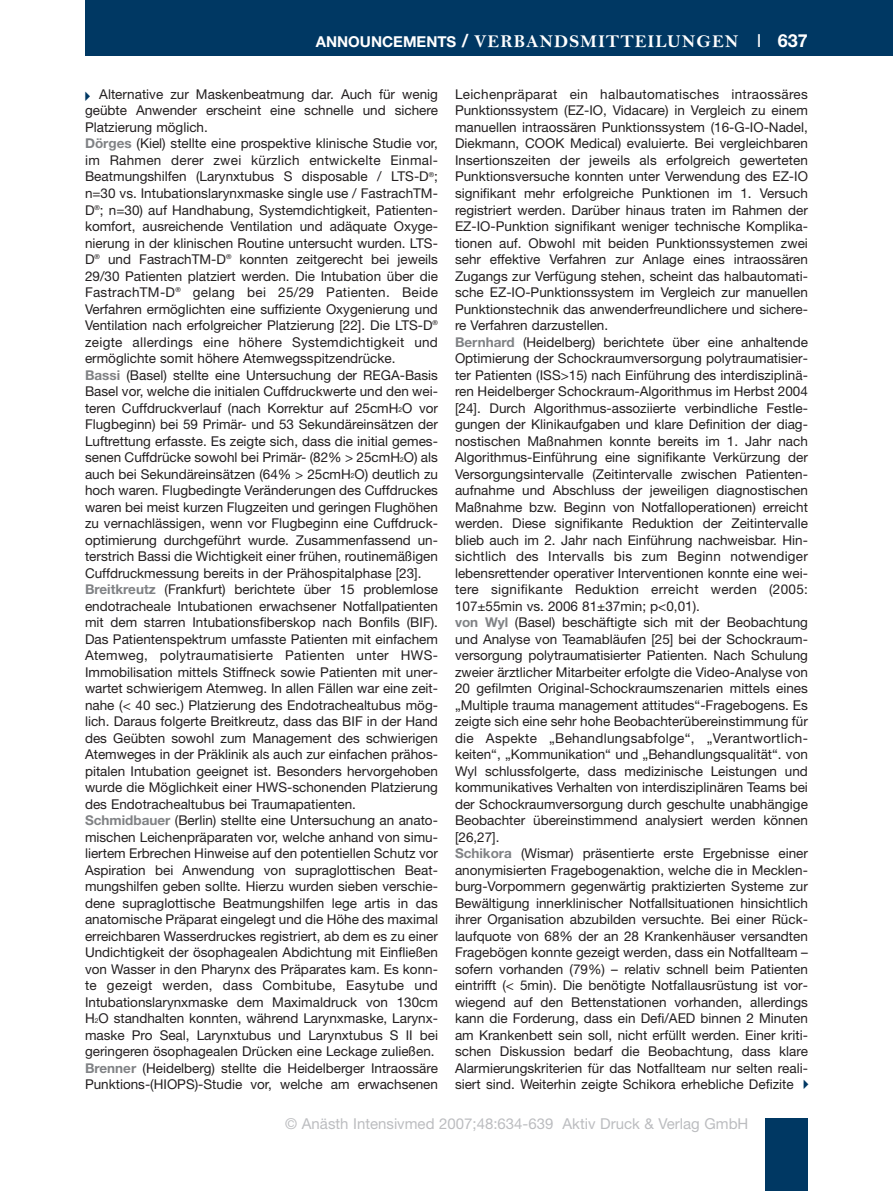
<style>
.page{position:relative;width:893px;height:1191px;background:#fff}
.page>*{position:absolute;margin:0;border:0;box-sizing:border-box;transform-origin:0 0}
.t1{font:18px "Bell MT Bold";letter-spacing:.055em;color:#fff}
.t2{font:15px "Helvetica Neue";color:#bcbdc0}
.t3{font:13.5px/16.5px "Helvetica Neue";color:#231f20}
.s1{font-family:"Helvetica Neue";font-weight:700;font-size:15px}
.s2{font-family:"Helvetica Neue";font-weight:700}
.s3{font-family:"Helvetica Neue"}
.s4{font-weight:700;color:#808285}
.s5{font-size:6.75px}
</style>
<div class="page">
<div style="left:85px;top:0;width:808px;height:55px;background:#003863"></div>
<div style="left:765px;top:1118px;width:43px;height:73px;background:#003863"></div>
<h1 class="t1" style="left:316px;top:30px;width:494px"><span class="s1">ANNOUNCEMENTS</span> <span class="s2">/</span> VERBANDSMITTEILUNGEN <span class="s3">I</span> <span class="s2">637</span></h1>
<p class="t3" style="left:85px;top:87px;width:355px;text-indent:14px">Alternative zur Masken be atmung dar. Auch für wenig geübte Anwender erscheint eine schnelle und sichere Platzierung möglich.<br><span class="s4">Dörges</span> (Kiel) stellte eine prospektive klinische Studie vor, im Rahmen derer zwei kürzlich entwickelte Einmal-Beatmungshilfen (Larynxtubus S disposable / LTS-D<sup>®</sup>; n=30 vs. Intubationslarynxmaske single use / FastrachTM-D<sup>®</sup>; n=30) auf Handhabung, System dichtigkeit, Patienten - komfort, ausreichende Ventilation und adäquate Oxy ge - nierung in der klinischen Routine untersucht wurden. LTS-D<sup>®</sup> und FastrachTM-D<sup>®</sup> konnten zeitgerecht bei jeweils 29/30 Patienten platziert werden. Die Intubation über die FastrachTM-D<sup>®</sup> gelang bei 25/29 Patienten. Beide Verfahren ermöglichten eine suffiziente Oxygenierung und Ventilation nach erfolgreicher Platzierung [22]. Die LTS-D<sup>® </sup>zeigte allerdings eine höhere Systemdichtigkeit und ermöglichte somit höhere Atemwegsspitzendrücke.<br><span class="s4">Bassi</span> (Basel) stellte eine Untersuchung der REGA-Basis Basel vor, welche die initialen Cuffdruckwerte und den wei&shy;teren Cuffdruckverlauf (nach Korrektur auf 25cmH<span class="s5">2</span>O vor Flugbeginn) bei 59 Primär- und 53 Sekundär einsätzen der Luftrettung erfasste. Es zeigte sich, dass die initial gemes&shy;senen Cuffdrücke sowohl bei Primär- (82% &gt; 25cmH<span class="s5">2</span>O) als auch bei Sekundäreinsätzen (64% &gt; 25cmH<span class="s5">2</span>O) deutlich zu hoch waren. Flug be dingte Veränderungen des Cuffdruckes waren bei meist kurzen Flugzeiten und geringen Flughöhen zu vernachlässigen, wenn vor Flugbeginn eine Cuffdruck - opti mierung durchgeführt wurde. Zusammenfassend un - ter strich Bassi die Wichtigkeit einer frühen, routinemäßigen Cuffdruckmessung bereits in der Prähospitalphase [23].<br><span class="s4">Breitkreutz</span> (Frankfurt) berichtete über 15 problemlose endotracheale Intubationen erwachsener Notfall pa tienten mit dem starren Intubationsfiberskop nach Bonfils (BIF).<br>Das Patientenspektrum umfasste Pa tienten mit einfachem Atemweg, polytraumatisierte Patienten unter HWS-Immobilisation mittels Stiffneck sowie Patienten mit uner&shy;wartet schwierigem Atemweg. In allen Fällen war eine zeit&shy;nahe (&lt; 40 sec.) Platzierung des Endotrachealtubus mög&shy;lich. Daraus folgerte Breitkreutz, dass das BIF in der Hand des Geübten sowohl zum Management des schwierigen Atemweges in der Präklinik als auch zur einfachen prähos - pitalen Intubation geeignet ist. Besonders hervorgehoben wurde die Möglichkeit einer HWS-schonenden Platzierung des Endotrachealtubus bei Trauma patienten.<br><span class="s4">Schmidbauer</span> (Berlin) stellte eine Untersuchung an anato&shy;mischen Leichenpräparaten vor, welche anhand von simu&shy;liertem Erbrechen Hinweise auf den potentiellen Schutz vor Aspiration bei Anwendung von supraglottischen Beat - mungshilfen geben sollte. Hierzu wurden sieben verschie&shy;dene supraglottische Beatmungshilfen lege artis in das anatomische Präparat eingelegt und die Höhe des maximal erreichbaren Wasserdruckes registriert, ab dem es zu einer Undichtigkeit der ösophagealen Abdichtung mit Einfließen von Wasser in den Pharynx des Präparates kam. Es konn&shy;te gezeigt werden, dass Combitube, Easytube und Intubations larynx maske dem Maximaldruck von 130cm H<span class="s5">2</span>O standhalten konnten, während Larynxmaske, Larynx - maske Pro Seal, Larynxtubus und Larynxtubus S II bei geringeren ösophagealen Drücken eine Leckage zuließen.<br><span class="s4">Brenner</span> (Heidelberg) stellte die Heidelberger Intraossäre Punktions-(HIOPS)-Studie vor, welche am erwachsenen</p>
<p class="t3" style="left:455px;top:87px;width:354px">Leichenpräparat ein halbautomatisches intraossäres Punktionssystem (EZ-IO, Vidacare) in Vergleich zu einem manuellen intraossären Punktionssystem (16-G-IO-Nadel, Diekmann, COOK Medical) evaluierte. Bei vergleichbaren Insertionszeiten der jeweils als erfolgreich gewerteten Punktionsversuche konnten unter Verwendung des EZ-IO signifikant mehr erfolgreiche Punktionen im 1. Versuch registriert werden. Darüber hinaus traten im Rahmen der EZ-IO-Punktion signifikant weniger technische Kompli ka - tionen auf. Obwohl mit beiden Punktionssystemen zwei sehr effektive Verfahren zur Anlage eines intraossären Zugangs zur Verfügung stehen, scheint das halbautomati&shy;sche EZ-IO-Punktionssystem im Vergleich zur manuellen Punktions technik das anwenderfreundlichere und sichere&shy;re Verfahren darzustellen.<br><span class="s4">Bernhard</span> (Heidelberg) berichtete über eine anhaltende Optimierung der Schockraumversorgung polytraumatisier&shy;ter Patienten (ISS&gt;15) nach Einführung des interdisziplinä&shy;ren Heidelberger Schockraum-Algorithmus im Herbst 2004 [24]. Durch Algorithmus-assoziierte verbindliche Fest le - gungen der Klinikaufgaben und klare Definition der diag - nostischen Maßnahmen konnte bereits im 1. Jahr nach Algorithmus-Einführung eine signifikante Verkürzung der Versorgungsintervalle (Zeitintervalle zwischen Patienten - aufnahme und Abschluss der jeweiligen diagnostischen Maßnahme bzw. Beginn von Notfalloperationen) erreicht werden. Diese signifikante Reduktion der Zeitintervalle blieb auch im 2. Jahr nach Einführung nachweisbar. Hin - sichtlich des Intervalls bis zum Beginn notwendiger lebensrettender operativer Interventionen konnte eine wei&shy;tere signifikante Reduktion erreicht werden (2005:<br>107±55min vs. 2006 81±37min; p&lt;0,01).<br><span class="s4">von Wyl</span> (Basel) beschäftigte sich mit der Beobachtung und Analyse von Teamabläufen [25] bei der Schock raum - versorgung polytraumatisierter Patienten. Nach Schulung zweier ärztlicher Mitarbeiter erfolgte die Video-Analyse von 20 gefilmten Original-Schockraum szenarien mittels eines „Multiple trauma management attitudes“-Fragebogens. Es zeigte sich eine sehr hohe Beobachterübereinstimmung für die Aspekte „Behand lungsabfolge“, „Verantwort lich - keiten“, „Kom mu nika tion“ und „Behandlungsqualität“. von Wyl schlussfolgerte, dass medizinische Leistungen und kommunikatives Verhalten von interdisziplinären Teams bei der Schockraumversorgung durch geschulte unabhängige Beobachter übereinstimmend analysiert werden können [26,27].<br><span class="s4">Schikora</span> (Wismar) präsentierte erste Ergebnisse einer anonymisierten Fragebogenaktion, welche die in Mecklen - burg-Vorpommern gegenwärtig praktizierten Systeme zur Bewältigung innerklinischer Notfall situa tionen hinsichtlich ihrer Organisation abzubilden versuchte. Bei einer Rück - laufquote von 68% der an 28 Krankenhäuser versandten Fragebögen konnte gezeigt werden, dass ein Notfallteam – sofern vorhanden (79%) – relativ schnell beim Patienten eintrifft (&lt; 5min). Die benötigte Notfallausrüstung ist vor&shy;wiegend auf den Bettenstationen vorhanden, allerdings kann die Forderung, dass ein Defi/AED binnen 2 Minuten am Krankenbett sein soll, nicht erfüllt werden. Einer kriti&shy;schen Diskussion bedarf die Beobachtung, dass klare Alarmierungskriterien für das Notfallteam nur selten reali&shy;siert sind. Weiterhin zeigte Schikora erhebliche Defizite</p>
<p class="t2" style="left:285px;top:1118px;width:465px">© Anästh Intensivmed 2007;48:634-639 Aktiv Druck &amp; Verlag GmbH</p>
</div>
